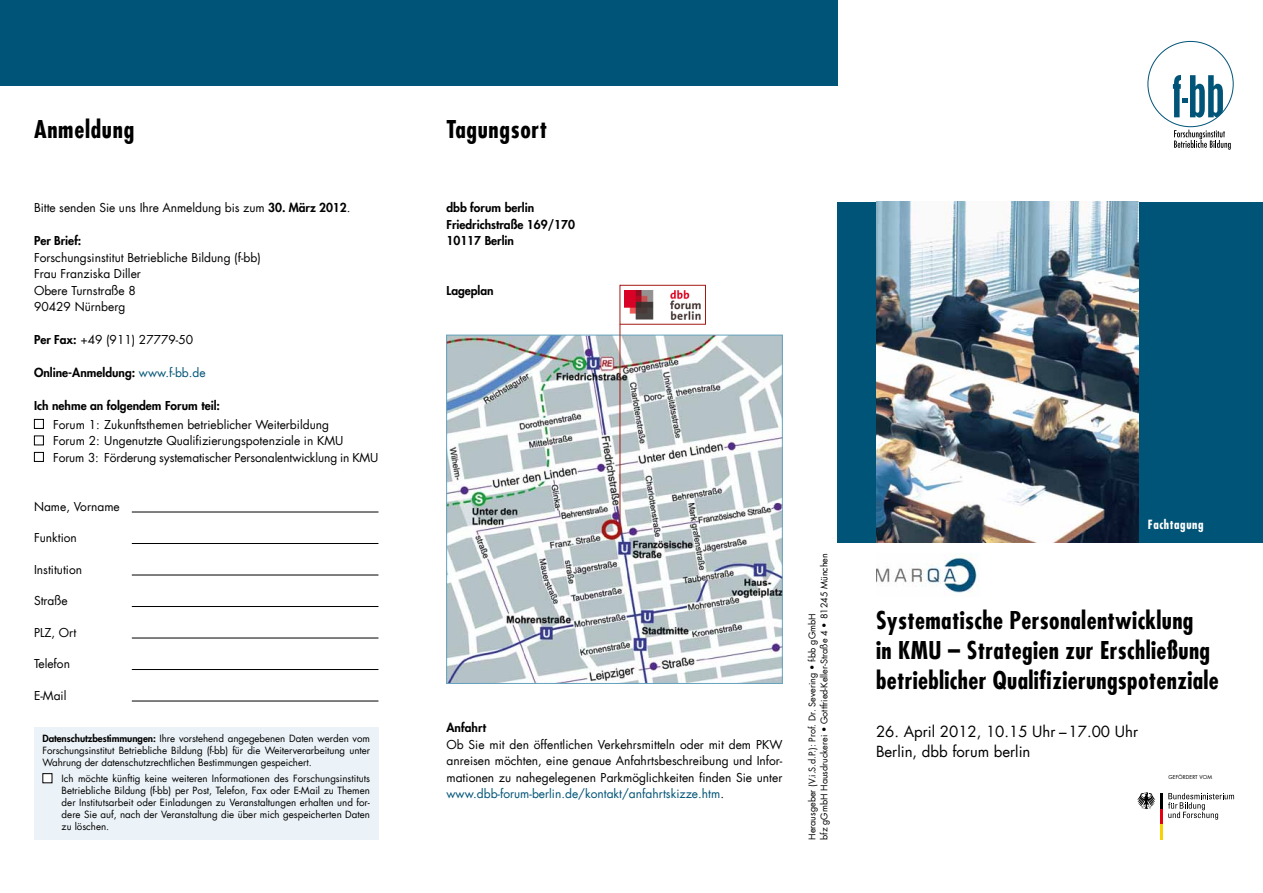
<style>
.page{position:relative;width:1263px;height:893px;background:#fff}
.page>*{position:absolute;margin:0;border:0;box-sizing:border-box;transform-origin:0 0}
.Überschriften{font:700 condensed 24px/30px "Futura LT";letter-spacing:.015em;color:#000}
.Subline_Titel{font:15px "Futura LT";color:#000}
.t1{font:700 condensed 12.45px "Futura LT";letter-spacing:.05em;color:#fff}
.Fließtext_Blocksatz{font:12px/16.5px "Futura LT";color:#000;text-align:justify}
.Hervorhebungen{font:12px "Futura LT";color:#000}
.Fließtext_Blocksatz-2{font:800 12px "Futura LT";color:#000}
.Hervorhebungen-2{font:800 12px "Futura LT";color:#000}
.kleiner_Text{font:9.75px/12px "Futura LT";color:#000;text-align:justify}
.t2{font:9px/12px "Futura LT";color:#000}
.Fließtext_Blocksatz-3{font:5.25px "Futura LT";letter-spacing:.02em;color:#000}
.s1{font-weight:800}
.s2{font-weight:400;color:#005477}
.s3{color:#005477}
</style>
<div class="page">
<div style="left:0;top:0;width:838px;height:85px;background:#005477"></div>
<div style="left:838px;top:202px;width:425px;height:340px;background:#005477"></div>
<hr style="left:132px;top:512px;width:246px;height:1px;background:#000">
<hr style="left:132px;top:543px;width:246px;height:1px;background:#000">
<hr style="left:132px;top:575px;width:246px;height:1px;background:#000">
<hr style="left:132px;top:606px;width:246px;height:1px;background:#000">
<hr style="left:132px;top:638px;width:246px;height:1px;background:#000">
<hr style="left:132px;top:669px;width:246px;height:1px;background:#000">
<hr style="left:132px;top:701px;width:246px;height:1px;background:#000">
<div style="left:34px;top:419px;width:10px;height:10px;border:1px solid #000"></div>
<div style="left:34px;top:435px;width:10px;height:10px;border:1px solid #000"></div>
<div style="left:34px;top:452px;width:10px;height:10px;border:1px solid #000"></div>
<div style="left:34px;top:727px;width:344px;height:113px;background:#ecf3f8"></div>
<div style="left:43px;top:774px;width:9px;height:9px;background:#fff"></div>
<div style="left:43px;top:773px;width:9px;height:10px;border:1px solid #000"></div>
<img style="left:876px;top:202px;width:262px;height:340px">
<svg style="left:1168px;top:793px;width:66px;height:27px"></svg>
<hr style="left:1160px;top:824px;width:3px;height:16px;background:#f8d200">
<hr style="left:1160px;top:809px;width:3px;height:15px;background:#e3000f">
<hr style="left:1160px;top:793px;width:3px;height:16px;background:#000">
<svg style="left:1137px;top:792px;width:18px;height:17px"></svg>
<img style="left:448px;top:337px;width:332px;height:345px">
<div style="left:446px;top:335px;width:336px;height:349px;border:1px solid #64a2bd"></div>
<svg style="left:1173px;top:75px;width:50px;height:43px"></svg>
<svg style="left:1174px;top:130px;width:57px;height:20px"></svg>
<img style="left:625px;top:290px;width:76px;height:29px">
<div style="left:620px;top:285px;width:86px;height:40px;border:1px solid #a61912"></div>
<img style="left:876px;top:555px;width:103px;height:38px">
<hr style="left:620px;top:324px;width:1px;height:205px;background:#a61912">
<p class="Überschriften" style="left:34px;top:115px;width:102px">Anmeldung</p>
<p class="Hervorhebungen" style="left:34px;top:200px;width:318px">Bitte senden Sie uns Ihre Anmeldung bis zum <span class="s1">30. März 2012</span>.</p>
<p class="Hervorhebungen-2" style="left:34px;top:233px;width:49px">Per Brief:</p>
<p class="Hervorhebungen" style="left:34px;top:250px;width:228px">Forschungsinstitut Betriebliche Bildung (f-bb)</p>
<p class="Hervorhebungen" style="left:34px;top:266px;width:108px">Frau Franziska Diller</p>
<p class="Hervorhebungen" style="left:34px;top:283px;width:103px">Obere Turnstraße 8</p>
<p class="Hervorhebungen" style="left:34px;top:299px;width:93px">90429 Nürnberg</p>
<p class="Fließtext_Blocksatz" style="left:34px;top:332px;width:161px"><span class="s1">Per Fax:</span> +49 (911) 27779-50</p>
<p class="Fließtext_Blocksatz-2" style="left:34px;top:365px;width:173px">Online-Anmeldung: <span class="s2">www.f-bb.de</span></p>
<p class="Fließtext_Blocksatz-2" style="left:34px;top:398px;width:188px">Ich nehme an folgendem Forum teil:</p>
<p class="Fließtext_Blocksatz" style="left:53px;top:416px;width:277px">Forum 1: Zukunftsthemen betrieblicher Weiterbildung</p>
<p class="Fließtext_Blocksatz" style="left:53px;top:433px;width:292px">Forum 2: Ungenutzte Qualifizierungspotenziale in KMU</p>
<p class="Fließtext_Blocksatz" style="left:53px;top:449px;width:327px">Forum 3: Förderung systematischer Personalentwicklung in KMU</p>
<p class="Hervorhebungen" style="left:34px;top:498px;width:87px">Name, Vorname</p>
<p class="Hervorhebungen" style="left:34px;top:530px;width:44px">Funktion</p>
<p class="Hervorhebungen" style="left:34px;top:561px;width:50px">Institution</p>
<p class="Hervorhebungen" style="left:34px;top:593px;width:35px">Straße</p>
<p class="Hervorhebungen" style="left:34px;top:624px;width:44px">PLZ, Ort</p>
<p class="Hervorhebungen" style="left:34px;top:656px;width:37px">Telefon</p>
<p class="Hervorhebungen" style="left:34px;top:687px;width:34px">E-Mail</p>
<p class="kleiner_Text" style="left:43px;top:732px;width:329px"><span class="s1">Datenschutzbestimmungen:</span> Ihre vorstehend angegebenen Daten werden vom Forschungsinstitut Betriebliche Bildung (f-bb) für die Weiterverarbeitung unter Wahrung der datenschutzrechtlichen Bestimmungen gespeichert.</p>
<p class="kleiner_Text" style="left:62px;top:773px;width:310px">Ich möchte künftig keine weiteren Informationen des Forschungsinstituts Betriebliche Bildung (f-bb) per Post, Telefon, Fax oder E-Mail zu Themen der Institutsarbeit oder Einladungen zu Veranstaltungen erhalten und for&shy;dere Sie auf, nach der Veranstaltung die über mich gespeicherten Daten zu löschen.</p>
<p class="Überschriften" style="left:446px;top:115px;width:102px">Tagungsort</p>
<p class="Fließtext_Blocksatz-2" style="left:446px;top:200px;width:89px">dbb forum berlin</p>
<p class="Fließtext_Blocksatz-2" style="left:446px;top:216px;width:130px">Friedrichstraße 169/170</p>
<p class="Fließtext_Blocksatz-2" style="left:446px;top:233px;width:69px">10117 Berlin</p>
<p class="Fließtext_Blocksatz-2" style="left:446px;top:282px;width:49px">Lageplan</p>
<p class="Fließtext_Blocksatz-2" style="left:446px;top:720px;width:41px">Anfahrt</p>
<p class="Fließtext_Blocksatz" style="left:446px;top:736px;width:337px">Ob Sie mit den öffentlichen Verkehrsmitteln oder mit dem PKW anreisen möchten, eine genaue Anfahrtsbeschreibung und Infor&shy;mationen zu nahegelegenen Parkmöglichkeiten finden Sie unter <span class="s3">www.dbb-forum-berlin.de/kontakt/anfahrtskizze.htm</span>.</p>
<p class="t2" style="left:806px;top:840px;width:288px;rotate:-90deg">Herausgeber (V.i.S.d.P.): Prof. Dr. Severing • f-bb gGmbH<br>bfz gGmbH Hausdruckerei • Gottfried-Keller-Straße 4 • 81245 München</p>
<p class="t1" style="left:1148px;top:517px;width:57px">Fachtagung</p>
<p class="Überschriften" style="left:876px;top:605px;width:319px">Systematische Personalentwicklung</p>
<p class="Überschriften" style="left:876px;top:635px;width:344px">in KMU – Strategien zur Erschließung betrieblicher Qualifizierungspotenziale</p>
<p class="Subline_Titel" style="left:876px;top:722px;width:264px">26. April 2012, 10.15 Uhr –17.00 Uhr</p>
<p class="Subline_Titel" style="left:876px;top:742px;width:156px">Berlin, dbb forum berlin</p>
<p class="Fließtext_Blocksatz-3" style="left:1168px;top:774px;width:45px">GEFÖRDERT VOM</p>
</div>
